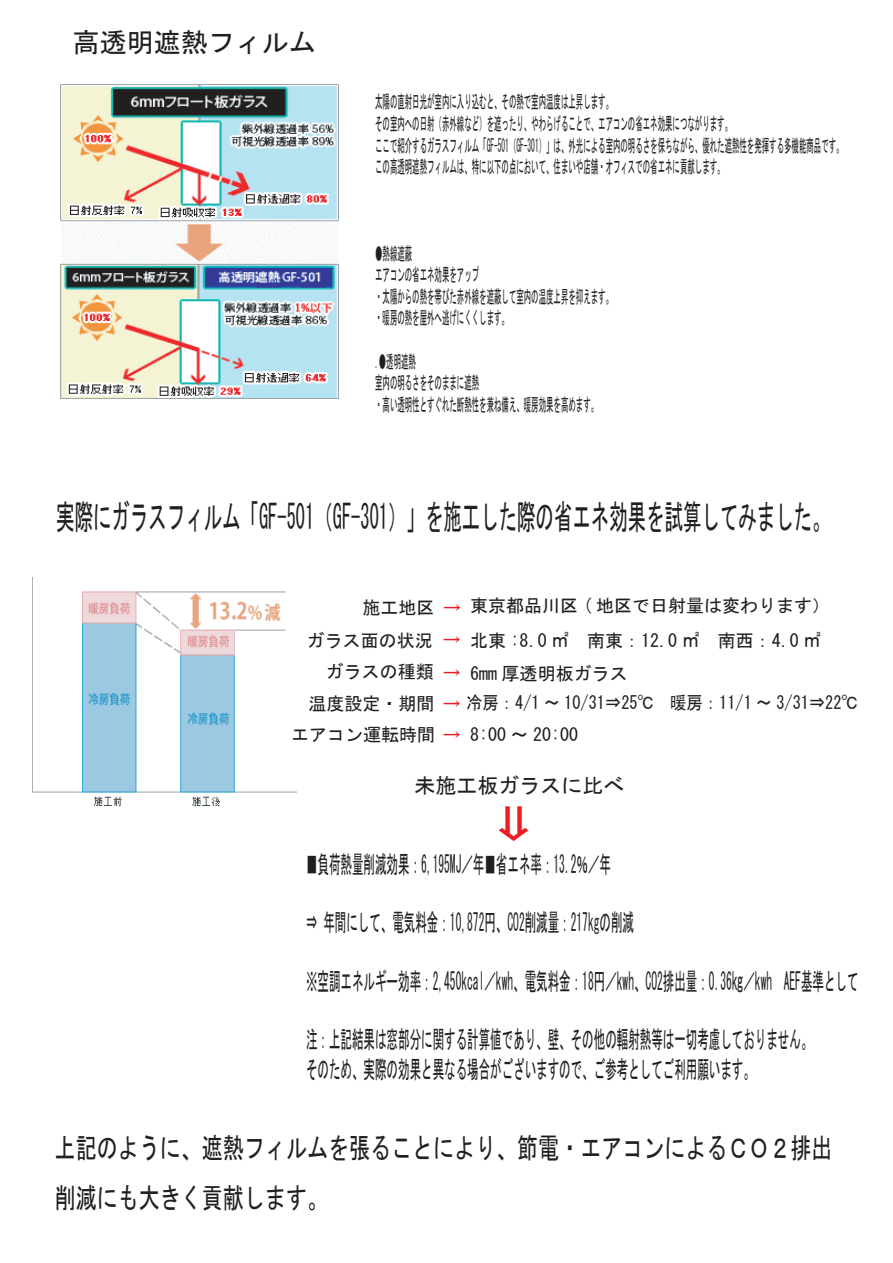
<style>
.page{position:relative;width:893px;height:1263px;background:#fff}
.page>*{position:absolute;margin:0;border:0;box-sizing:border-box;transform-origin:0 0}
.t1{font:56.55px "MS Gothic";color:#ee1d23;scale:.73 1}
.t2{font:34.2px "MS Gothic";color:#231f20;scale:.54 1}
.t3{font:28.35px/49.7px "MS Gothic";color:#231f20;scale:.74 1}
.t4{font:27px "MS Gothic";color:#231f20}
.t5{font:24.45px/29.2px "MS Gothic";color:#231f20;scale:.47 1}
.t6{font:21px "MS Gothic";color:#231f20}
.t7{font:18px/21.6px "MS Gothic";color:#231f20;scale:.41 1}
.t8{font:18px/34.7px "MS Gothic";color:#231f20}
.s1{color:#ee1d23}
</style>
<div class="page">
<img style="left:61px;top:84px;width:277px;height:314px">
<img style="left:32px;top:577px;width:264px;height:228px">
<h3 class="t4" style="left:73px;top:29px;width:244px">高透明遮熱フィルム</h3>
<p class="t7" style="left:375px;top:91px;width:1144px">太陽の直射日光が室内に入り込むと、その熱で室内温度は上昇します。<br>その室内への日射（赤外線など）を遮ったり、やわらげることで、エアコンの省エネ効果につながります。<br>ここで紹介するガラスフィルム「GF-501（GF-301）」は、外光による室内の明るさを保ちながら、優れた遮熱性を発揮する多機能商品です。この高透明遮熱フィルムは、特に以下の点において、住まいや店舗・オフィスでの省エネに貢献します。</p>
<p class="t7" style="left:375px;top:242px;width:582px">●熱線遮蔽<br>エアコンの省エネ効果をアップ<br>・太陽からの熱を帯びた赤外線を遮蔽して室内の温度上昇を抑えます。・暖房の熱を屋外へ逃げにくくします。</p>
<p class="t7" style="left:375px;top:350px;width:546px">.●透明遮熱<br>室内の明るさをそのままに遮熱<br>・高い透明性とすぐれた断熱性を兼ね備え、暖房効果を高めます。</p>
<h2 class="t2" style="left:56px;top:499px;width:1435px">実際にガラスフィルム「GF-501（GF-301）」を施工した際の省エネ効果を試算してみました。</h2>
<p class="t8" style="left:307px;top:588px;width:525px;text-indent:56px">施工地区 <span class="s1">→</span> 東京都品川区 ( 地区で日射量は変わります）ガラス面の状況 <span class="s1">→</span> 北東 :8.0 ㎡　南東：12.0 ㎡　南西：4.0 ㎡</p>
<p class="t8" style="left:309px;top:659px;width:551px;line-height:28.8px;text-indent:17px">ガラスの種類 <span class="s1">→</span> 6mm 厚透明板ガラス<br>温度設定・期間 <span class="s1">→</span> 冷房：4/1 ～ 10/31⇒25℃　暖房：11/1 ～ 3/31⇒22℃</p>
<p class="t8" style="left:291px;top:717px;width:288px">エアコン運転時間 <span class="s1">→</span> 8:00 ～ 20:00</p>
<p class="t6" style="left:414px;top:775px;width:211px">未施工板ガラスに比べ</p>
<h1 class="t1" style="left:542px;top:802px;width:58px;rotate:90deg">⇒</h1>
<h3 class="t5" style="left:306px;top:849px;width:650px">■負荷熱量削減効果：6,195MJ／年■省エネ率：13.2％／年</h3>
<h3 class="t5" style="left:306px;top:908px;width:699px">⇒ 年間にして、電気料金：10,872円、CO2削減量：217kgの削減</h3>
<h3 class="t5" style="left:306px;top:966px;width:1177px">※空調エネルギー効率：2,450kcal／kwh、電気料金：18円／kwh、CO2排出量：0.36㎏／kwh　AEF基準として</h3>
<h3 class="t5" style="left:306px;top:1025px;width:1079px">注：上記結果は窓部分に関する計算値であり、壁、その他の輻射熱等は一切考慮しておりません。そのため、実際の効果と異なる場合がございますので、ご参考としてご利用願います。</h3>
<h3 class="t3" style="left:55px;top:1123px;width:1053px">上記のように、遮熱フィルムを張ることにより、節電・エアコンによるＣＯ２排出削減にも大きく貢献します。</h3>
</div>
